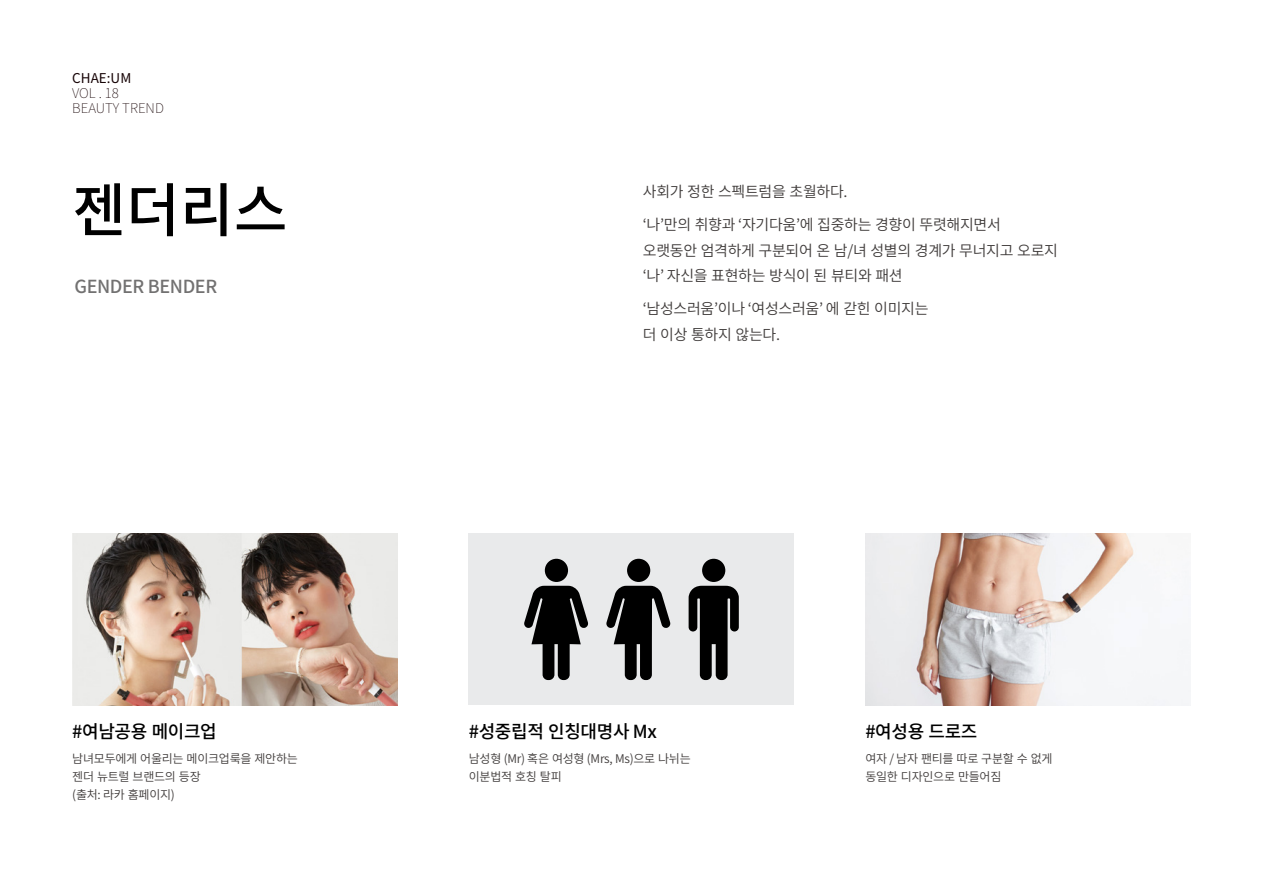
<style>
.page{position:relative;width:1263px;height:893px;background:#fff}
.page>*{position:absolute;margin:0;border:0;box-sizing:border-box;transform-origin:0 0}
.t1{font:500 58.5px "Noto Sans CJ Kjp";color:#000}
.t2{font:500 18px "Noto Sans CJ Kjp";letter-spacing:-.02em;color:#000}
.t3{font:500 18px "Noto Sans CJ Kjp";letter-spacing:-.02em;color:#727171}
.t4{font:600 15px/25.5px "Noto Sans CJ Kjp";letter-spacing:-.02em;color:#3e3a39}
.t5{font:100 13.5px/15px "Noto Sans CJ Kjp";color:#170406}
.t6{font:13.5px "Noto Sans CJ Kjp";color:#170406}
.t7{font:600 12px/18px "Noto Sans CJ Kjp";letter-spacing:-.02em;color:#3e3a39}
</style>
<div class="page">
<img style="left:72px;top:533px;width:326px;height:172px">
<div style="left:469px;top:533px;width:325px;height:172px;background:#e9eaeb"></div>
<img style="left:865px;top:533px;width:326px;height:172px">
<div style="left:545px;top:559px;width:23px;height:23px;background:#000;border-radius:50%"></div>
<svg style="left:524px;top:586px;width:65px;height:94px"></svg>
<div style="left:702px;top:559px;width:23px;height:23px;background:#000;border-radius:50%"></div>
<svg style="left:689px;top:586px;width:50px;height:94px"></svg>
<div style="left:627px;top:559px;width:23px;height:23px;background:#000;border-radius:50%"></div>
<svg style="left:606px;top:586px;width:65px;height:94px"></svg>
<p class="t6" style="left:72px;top:70px;width:61px">CHAE:UM</p>
<p class="t5" style="left:72px;top:86px;width:93px">VOL . 18<br>BEAUTY TREND</p>
<h1 class="t1" style="left:72px;top:177px;width:217px">젠더리스</h1>
<p class="t3" style="left:74px;top:277px;width:144px">GENDER BENDER</p>
<p class="t4" style="left:643px;top:179px;width:206px">사회가 정한 스펙트럼을 초월하다.</p>
<p class="t4" style="left:643px;top:212px;width:417px">‘나’만의 취향과 ‘자기다움’에 집중하는 경향이 뚜렷해지면서 오랫동안 엄격하게 구분되어 온 남/녀 성별의 경계가 무너지고 오로지 ‘나’ 자신을 표현하는 방식이 된 뷰티와 패션</p>
<p class="t4" style="left:643px;top:296px;width:287px">‘남성스러움’이나 ‘여성스러움’ 에 갇힌 이미지는 더 이상 통하지 않는다.</p>
<p class="t2" style="left:72px;top:721px;width:146px">#여남공용 메이크업</p>
<p class="t2" style="left:469px;top:721px;width:190px">#성중립적 인칭대명사 Mx</p>
<p class="t2" style="left:865px;top:721px;width:114px">#여성용 드로즈</p>
<p class="t7" style="left:72px;top:749px;width:227px">남녀모두에게 어울리는 메이크업룩을 제안하는 젠더 뉴트럴 브랜드의 등장<br>(출처: 라카 홈페이지)</p>
<p class="t7" style="left:469px;top:749px;width:223px">남성형 (Mr) 혹은 여성형 (Mrs, Ms)으로 나뉘는 이분법적 호칭 탈피</p>
<p class="t7" style="left:865px;top:749px;width:189px">여자 / 남자 팬티를 따로 구분할 수 없게 동일한 디자인으로 만들어짐</p>
</div>
